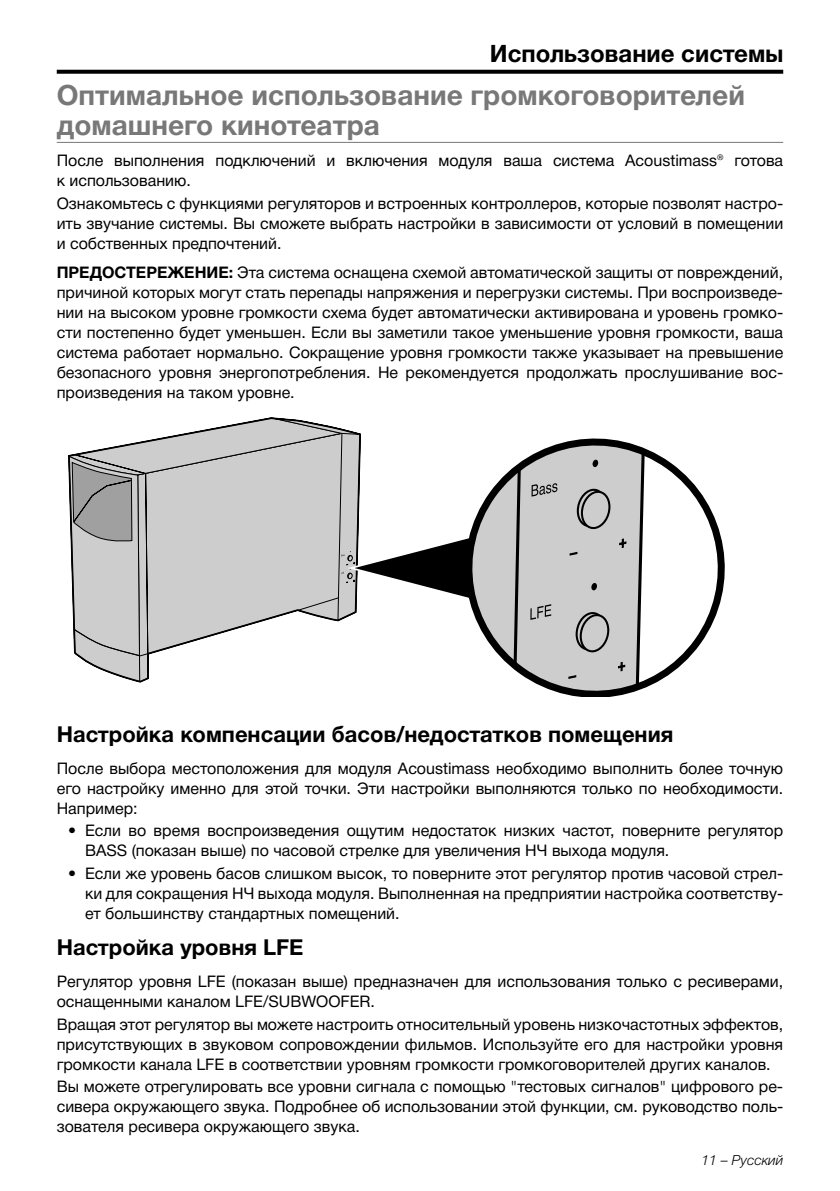
<style>
.page{position:relative;width:840px;height:1191px;background:#fff}
.page>*{position:absolute;margin:0;border:0;box-sizing:border-box;transform-origin:0 0}
.t1{font:700 28px/30px "Helvetica Neue Cyr";color:#787878}
.t2{font:700 24px "Helvetica Neue Cyr";color:#000}
.t3{font:700 22px "Helvetica Neue Cyr";color:#000}
.t4{font:16px/20px "Helvetica Neue Cyr";color:#000;text-align:justify}
.t5{font:italic 300 14px "Helvetica Neue Cyr";color:#000}
.s1{font-weight:700}
</style>
<div class="page">
<svg style="left:57px;top:70px;width:725px;height:4px;background:#111"></svg>
<hr style="left:57px;top:142px;width:725px;height:1px;background:#787878">
<svg style="left:68px;top:417px;width:383px;height:265px"></svg>
<svg style="left:451px;top:438px;width:273px;height:258px"></svg>
<h2 class="t2" style="left:489px;top:41px;width:294px">Использование системы</h2>
<h1 class="t1" style="left:57px;top:80px;width:689px">Оптимальное использование громкоговорителей домашнего кинотеатра</h1>
<p class="t4" style="left:57px;top:151px;width:727px">После выполнения подключений и включения модуля ваша система Acoustimass® готова к использованию.</p>
<p class="t4" style="left:57px;top:194px;width:727px">Ознакомьтесь с функциями регуляторов и встроенных контроллеров, которые позволят настро&shy;ить звучание системы. Вы сможете выбрать настройки в зависимости от условий в помещении и собственных предпочтений.</p>
<p class="t4" style="left:57px;top:262px;width:727px"><span class="s1">ПРЕДОСТЕРЕЖЕНИЕ:</span> Эта система оснащена схемой автоматической защиты от повреждений, причиной которых могут стать перепады напряжения и перегрузки системы. При воспроизведе&shy;нии на высоком уровне громкости схема будет автоматически активирована и уровень громко&shy;сти постепенно будет уменьшен. Если вы заметили такое уменьшение уровня громкости, ваша система работает нормально. Сокращение уровня громкости также указывает на превышение безопасного уровня энергопотребления. Не рекомендуется продолжать прослушивание вос&shy;произведения на таком уровне.</p>
<h3 class="t3" style="left:57px;top:722px;width:617px">Настройка компенсации басов/недостатков помещения</h3>
<p class="t4" style="left:57px;top:758px;width:727px">После выбора местоположения для модуля Acoustimass необходимо выполнить более точную его настройку именно для этой точки. Эти настройки выполняются только по необходимости.<br>Например:</p>
<p class="t4" style="left:85px;top:821px;width:699px;text-indent:-17px">• Если во время воспроизведения ощутим недостаток низких частот, поверните регулятор<br>BASS (показан выше) по часовой стрелке для увеличения НЧ выхода модуля.</p>
<p class="t4" style="left:85px;top:863px;width:699px;text-indent:-17px">• Если же уровень басов слишком высок, то поверните этот регулятор против часовой стрел&shy;ки для сокращения НЧ выхода модуля. Выполненная на предприятии настройка соответству&shy;ет большинству стандартных помещений.</p>
<h3 class="t3" style="left:57px;top:935px;width:248px">Настройка уровня LFE</h3>
<p class="t4" style="left:57px;top:971px;width:727px">Регулятор уровня LFE (показан выше) предназначен для использования только с ресиверами, оснащенными каналом LFE/SUBWOOFER.</p>
<p class="t4" style="left:57px;top:1014px;width:727px">Вращая этот регулятор вы можете настроить относительный уровень низкочастотных эффектов, присутствующих в звуковом сопровождении фильмов. Используйте его для настройки уровня громкости канала LFE в соответствии уровням громкости громкоговорителей других каналов.</p>
<p class="t4" style="left:57px;top:1077px;width:727px">Вы можете отрегулировать все уровни сигнала с помощью "тестовых сигналов" цифрового ре&shy;сивера окружающего звука. Подробнее об использовании этой функции, см. руководство поль&shy;зователя ресивера окружающего звука.</p>
<p class="t5" style="left:701px;top:1152px;width:83px">11 – Русский</p>
</div>
